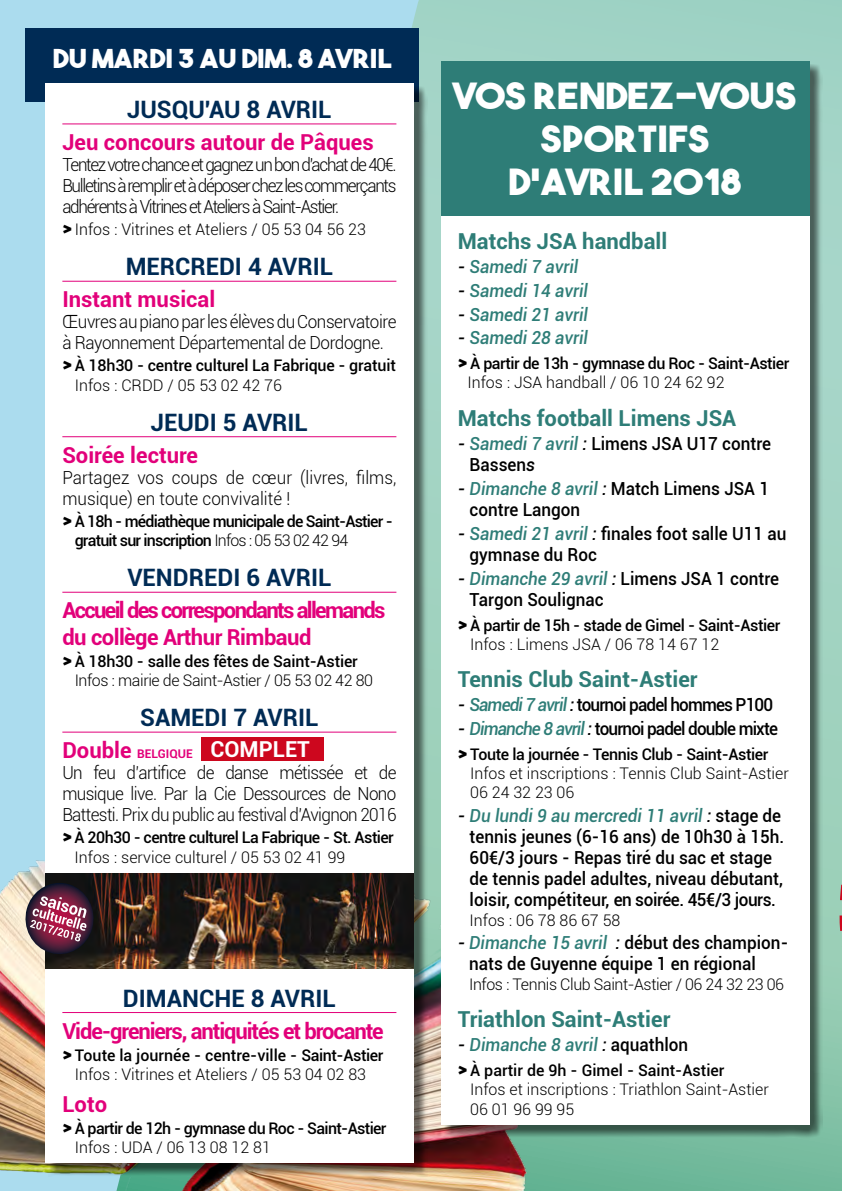
<style>
.page{position:relative;width:842px;height:1191px;background:#abdcee}
.page>*{position:absolute;margin:0;border:0;box-sizing:border-box;transform-origin:0 0}
.t1{font:36px/43.2px "The Bold Font";color:#fff;text-align:center;scale:1.1 1}
.t2{font:26px "The Bold Font";color:#fff;scale:1.1 1}
.t3{font:700 24px "Roboto";color:#002b55}
.t4{font:700 22px "Roboto";color:#2e7d77}
.t5{font:700 22px/26.4px "Roboto";letter-spacing:-.075em;color:#e2007a}
.t6{font:700 22px "Roboto";color:#e2007a}
.t7{font:700 22px "Roboto";letter-spacing:-.05em;color:#e2007a}
.t8{font:700 22px "Roboto";color:#fff}
.t9{font:700 22px "Roboto";letter-spacing:-.025em;color:#e2007a}
.t10{font:500 18px/21px "Roboto";color:#000;scale:.95 1}
.t11{font:300 18px/21px "Roboto";letter-spacing:-.025em;color:#000;text-align:justify;scale:.95 1}
.t12{font:italic 500 18px "Roboto";color:#2e7d77;scale:.95 1}
.t13{font:500 18px "Roboto";letter-spacing:-.05em;color:#000;scale:.95 1}
.t14{font:300 18px/21px "Roboto";color:#000;scale:.95 1}
.t15{font:500 16px/19.2px "Roboto";letter-spacing:-.03em;color:#000}
.t16{font:300 16px/19.2px "Roboto";color:#000}
.t17{font:300 16px/19.2px "Roboto";letter-spacing:-.025em;color:#000}
.t18{font:500 16px/19.2px "Roboto";letter-spacing:-.05em;color:#000}
.t19{font:500 16px/19.2px "Roboto";color:#000;text-align:center}
.t20{font:500 16px/19.2px "Roboto";letter-spacing:-.01em;color:#000}
.t21{font:700 12px "Roboto";color:#e2007a}
.s1{font-family:"The Bold Font";font-weight:400}
.s2{font-weight:300}
.s3{font-weight:500}
.s4{font-size:22px}
.s5{color:#000}
.s6{font-style:italic}
.s7{font-style:italic;color:#2e7d77}
.s8{font-style:normal;color:#000}
</style>
<div class="page">
<div style="left:411px;top:0;width:431px;height:1191px;background:#a1d3c5"></div>
<img style="left:0;top:686px;width:839px;height:505px">
<svg style="left:823px;top:703px;width:19px;height:368px"></svg>
<div style="left:26px;top:28px;width:393px;height:74px;background:#002b55"></div>
<div style="left:444px;top:64px;width:379px;height:1074px;background:#000;opacity:.55"></div>
<div style="left:441px;top:61px;width:368px;height:1063px;background:#fff"></div>
<div style="left:48px;top:86px;width:379px;height:1090px;background:#000;opacity:.55"></div>
<div style="left:45px;top:83px;width:369px;height:1079px;background:#fff"></div>
<div style="left:441px;top:61px;width:368px;height:154px;background:#2e7d77"></div>
<hr style="left:62px;top:124px;width:334px;height:1px;background:#e2007a">
<hr style="left:62px;top:281px;width:334px;height:1px;background:#e2007a">
<hr style="left:62px;top:436px;width:334px;height:1px;background:#e2007a">
<hr style="left:62px;top:592px;width:334px;height:1px;background:#e2007a">
<hr style="left:62px;top:732px;width:334px;height:1px;background:#e2007a">
<hr style="left:62px;top:1012px;width:334px;height:1px;background:#e2007a">
<div style="left:201px;top:737px;width:123px;height:24px;background:#cd071e"></div>
<img style="left:45px;top:874px;width:369px;height:94px">
<svg style="left:22px;top:883px;width:75px;height:75px"></svg>
<h2 class="t2" style="left:53px;top:42px;width:310px">DU MARDI 3 AU DIM. 8 AVRIL</h2>
<h3 class="t3" style="left:127px;top:93px;width:206px">JUSQU'AU 8 AVRIL</h3>
<p class="t6" style="left:62px;top:127px;width:313px">Jeu concours autour de Pâques</p>
<p class="t11" style="left:62px;top:154px;width:353px">Tentez votre chance et gagnez un bon d'achat de 40€.<br>Bulletins à remplir et à déposer chez les commerçants adhérents à Vitrines et Ateliers à Saint-Astier.</p>
<p class="t16" style="left:62px;top:219px;width:305px"><span class="s1">&gt;</span> Infos : Vitrines et Ateliers / 05 53 04 56 23</p>
<h3 class="t3" style="left:126px;top:250px;width:209px">MERCREDI 4 AVRIL</h3>
<p class="t6" style="left:62px;top:284px;width:154px">Instant musical</p>
<p class="t11" style="left:62px;top:311px;width:353px">Œuvres au piano par les élèves du Conservatoire à Rayonnement Départemental de Dordogne.</p>
<p class="t20" style="left:75px;top:355px;width:323px;text-indent:-12px"><span class="s1">&gt;</span> À 18h30 - centre culturel La Fabrique - gratuit<br><span class="s2">Infos : CRDD / 05 53 02 42 76</span></p>
<h3 class="t3" style="left:151px;top:405px;width:159px">JEUDI 5 AVRIL</h3>
<p class="t6" style="left:62px;top:439px;width:137px">Soirée lecture</p>
<p class="t14" style="left:62px;top:466px;width:353px">Partagez vos coups de cœur (livres, films, musique) en toute convivalité !</p>
<p class="t18" style="left:75px;top:511px;width:320px;text-indent:-12px"><span class="s1">&gt;</span> À 18h - médiathèque municipale de Saint-Astier - gratuit sur inscription <span class="s2">Infos : 05 53 02 42 94</span></p>
<h3 class="t3" style="left:127px;top:561px;width:206px">VENDREDI 6 AVRIL</h3>
<p class="t5" style="left:62px;top:596px;width:325px">Accueil des correspondants allemands du collège Arthur Rimbaud</p>
<p class="t17" style="left:75px;top:651px;width:300px;text-indent:-12px"><span class="s1">&gt;</span> <span class="s3">À 18h30 - salle des fêtes de Saint-Astier<br></span>Infos : mairie de Saint-Astier / 05 53 02 42 80</p>
<h3 class="t3" style="left:140px;top:700px;width:180px">SAMEDI 7 AVRIL</h3>
<p class="t21" style="left:62px;top:745px;width:132px"><span class="s4">Double</span> BELGIQUE</p>
<p class="t11" style="left:62px;top:762px;width:353px">Un feu d’artifice de danse métissée et de musique live. Par la Cie Dessources de Nono Battesti. Prix du public au festival d’Avignon 2016</p>
<p class="t15" style="left:75px;top:827px;width:321px;text-indent:-12px"><span class="s1">&gt;</span> À 20h30 - centre culturel La Fabrique - St. Astier<br><span class="s2">Infos : service culturel / 05 53 02 41 99</span></p>
<p class="t8" style="left:210px;top:733px;width:101px">COMPLET</p>
<h3 class="t3" style="left:123px;top:981px;width:214px">DIMANCHE 8 AVRIL</h3>
<p class="t7" style="left:62px;top:1015px;width:323px">Vide-greniers, antiquités et brocante</p>
<p class="t19" style="left:62px;top:1044px;width:323px"><span class="s1">&gt;</span> Toute la journée - centre-ville - Saint-Astier<br><span class="s2">Infos : Vitrines et Ateliers / 05 53 04 02 83</span></p>
<p class="t9" style="left:62px;top:1088px;width:46px">Loto</p>
<p class="t15" style="left:75px;top:1118px;width:313px;text-indent:-12px"><span class="s1">&gt;</span> À partir de 12h - gymnase du Roc - Saint-Astier<br><span class="s2">Infos : UDA / 06 13 08 12 81</span></p>
<h1 class="t1" style="left:453px;top:73px;width:313px">VOS RENDEZ-VOUS<br>SPORTIFS<br>D'AVRIL 2018</h1>
<p class="t4" style="left:458px;top:226px;width:211px">Matchs JSA handball</p>
<p class="t12" style="left:458px;top:254px;width:128px"><span class="s5">-</span> Samedi 7 avril</p>
<p class="t12" style="left:458px;top:278px;width:139px"><span class="s5">-</span> Samedi 14 avril</p>
<p class="t12" style="left:458px;top:301px;width:139px"><span class="s5">-</span> Samedi 21 avril</p>
<p class="t12" style="left:458px;top:325px;width:139px"><span class="s5">-</span> Samedi 28 avril</p>
<p class="t15" style="left:467px;top:353px;width:323px;text-indent:-10px"><span class="s1">&gt;</span> À partir de 13h - gymnase du Roc - Saint-Astier<br><span class="s2">Infos : JSA handball / 06 10 24 62 92</span></p>
<p class="t4" style="left:458px;top:403px;width:280px">Matchs football Limens JSA</p>
<p class="t10" style="left:470px;top:432px;width:319px;text-indent:-12px"><span class="s6">-</span> <span class="s7">Samedi 7 avril</span> <span class="s6">:</span> Limens JSA U17 contre<br>Bassen<span class="s6">s</span></p>
<p class="t10" style="left:470px;top:477px;width:317px;text-indent:-12px"><span class="s6">-</span> <span class="s7">Dimanche 8 avril</span> <span class="s6">:</span> Match Limens JSA 1 contre Langon</p>
<p class="t10" style="left:470px;top:522px;width:335px;text-indent:-12px"><span class="s6">-</span> <span class="s7">Samedi 21 avril</span> <span class="s6">:</span> finales foot salle U11 au gymnase du Roc</p>
<p class="t10" style="left:470px;top:567px;width:327px;text-indent:-12px"><span class="s6">-</span> <span class="s7">Dimanche 29 avril</span> <span class="s6">:</span> Limens JSA 1 contre<br>Targon Soulignac</p>
<p class="t15" style="left:470px;top:614px;width:312px;text-indent:-12px"><span class="s1">&gt;</span> À partir de 15h - stade de Gimel - Saint-Astier<br><span class="s2">Infos : Limens JSA / 06 78 14 67 12</span></p>
<p class="t4" style="left:458px;top:664px;width:241px">Tennis Club Saint-Astier</p>
<p class="t13" style="left:458px;top:692px;width:333px"><span class="s6">-</span> <span class="s7">Samedi 7 avril</span> <span class="s6">:</span> tournoi padel hommes P100</p>
<p class="t13" style="left:458px;top:716px;width:339px"><span class="s6">-</span> <span class="s7">Dimanche 8 avril</span> <span class="s6">:</span> tournoi padel double mixte</p>
<p class="t16" style="left:470px;top:744px;width:320px;text-indent:-12px"><span class="s1">&gt;</span> <span class="s3">Toute la journée - Tennis Club - Saint-Astier<br></span>Infos et inscriptions : Tennis Club Saint-Astier<br>06 24 32 23 06</p>
<p class="t10" style="left:470px;top:804px;width:333px;text-indent:-12px"><span class="s6">-</span> <span class="s7">Du lundi 9 au mercredi 11 avril</span> <span class="s6">:</span> stage de tennis jeunes (6-16 ans) de 10h30 à 15h.<br>60€/3 jours - Repas tiré du sac et stage de tennis padel adultes, niveau débutant, loisir, compétiteur, en soirée. 45€/3 jours.</p>
<p class="t16" style="left:470px;top:909px;width:152px">Infos : 06 78 86 67 58</p>
<p class="t10" style="left:469px;top:931px;width:337px;text-indent:-11px"><span class="s6">-</span> <span class="s7">Dimanche 15 avril</span> <span class="s6">:</span> début des champion&shy;nats de Guyenne équipe 1 en régional</p>
<p class="t17" style="left:469px;top:973px;width:316px">Infos : Tennis Club Saint-Astier / 06 24 32 23 06</p>
<p class="t4" style="left:458px;top:1004px;width:214px">Triathlon Saint-Astier</p>
<p class="t12" style="left:458px;top:1032px;width:244px"><span class="s5">-</span> Dimanche 8 avril <span class="s5">:</span> <span class="s8">aquathlon</span></p>
<p class="t16" style="left:470px;top:1060px;width:300px;text-indent:-12px"><span class="s1">&gt;</span> <span class="s3">À partir de 9h - Gimel - Saint-Astier<br></span>Infos et inscriptions : Triathlon Saint-Astier<br>06 01 96 99 95</p>
</div>
